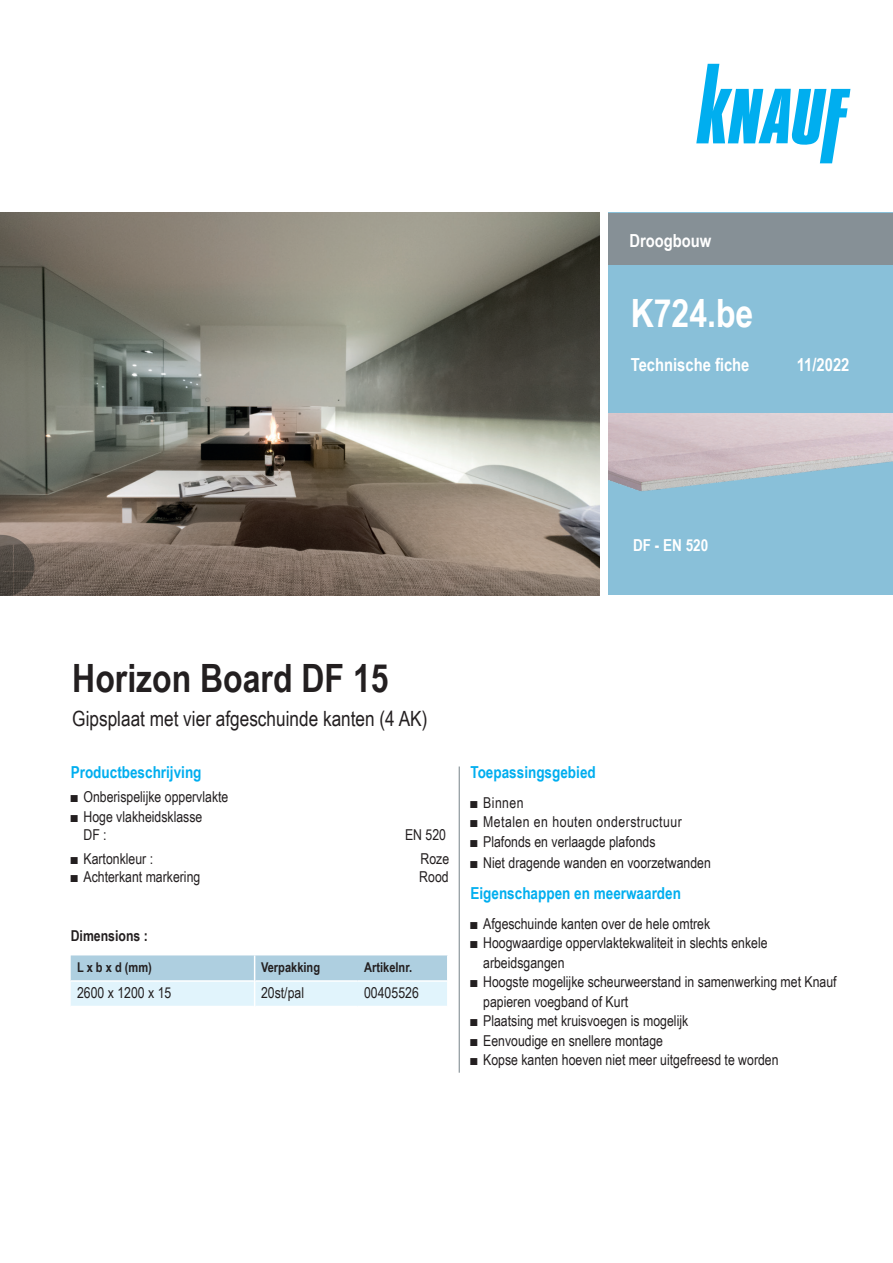
<style>
.page{position:relative;width:893px;height:1263px;background:#fff}
.page>*{position:absolute;margin:0;border:0;box-sizing:border-box;transform-origin:0 0}
.t1{font:700 39px "Arial Narrow";color:#231f20}
.t2{font:700 39px "Arial Narrow";color:#fff}
.t3{font:21px "Arial Narrow";color:#231f20}
.t4{font:700 18px "Arial Narrow";color:#fff}
.t5{font:700 16.5px "Arial Narrow";color:#00aeef}
.t6{font:700 16.5px "Arial Narrow";color:#fff}
.t7{font:15px/19.5px "Arial Narrow";color:#231f20}
.t8{font:15px "Arial Narrow";letter-spacing:.03em;color:#231f20}
.t9{font:700 15px "Arial Narrow";color:#231f20}
.t10{font:700 13.5px "Arial Narrow";color:#231f20}
</style>
<div class="page">
<div style="left:608px;top:213px;width:285px;height:382px;background:#89c0d9"></div>
<svg style="left:71px;top:955px;width:376px;height:51px;background:#c9e2ee"></svg>
<div style="left:608px;top:213px;width:285px;height:52px;background:#869096"></div>
<svg style="left:696px;top:64px;width:154px;height:99px"></svg>
<hr style="left:459px;top:766px;width:1px;height:307px;background:#869096">
<img style="left:608px;top:414px;width:285px;height:78px">
<img style="left:0;top:213px;width:599px;height:382px">
<p class="t4" style="left:629px;top:227px;width:83px">Droogbouw</p>
<h1 class="t2" style="left:631px;top:283px;width:124px">K724.be</h1>
<p class="t4" style="left:631px;top:351px;width:120px">Technische fiche</p>
<p class="t4" style="left:797px;top:351px;width:54px">11/2022</p>
<p class="t6" style="left:633px;top:532px;width:77px">DF - EN 520</p>
<h1 class="t1" style="left:72px;top:649px;width:318px">Horizon Board DF 15</h1>
<h2 class="t3" style="left:72px;top:703px;width:357px">Gipsplaat met vier afgeschuinde kanten (4 AK)</h2>
<p class="t5" style="left:71px;top:760px;width:132px">Productbeschrijving</p>
<p class="t7" style="left:71px;top:787px;width:159px">■ Onberispelijke oppervlakte</p>
<p class="t7" style="left:83px;top:807px;width:120px;line-height:18px;text-indent:-13px">■ Hoge vlakheidsklasse<br>DF :</p>
<p class="t7" style="left:405px;top:824px;width:43px">EN 520</p>
<p class="t7" style="left:71px;top:848px;width:84px">■ Kartonkleur :</p>
<p class="t7" style="left:421px;top:848px;width:30px">Roze</p>
<p class="t7" style="left:71px;top:866px;width:131px">■ Achterkant markering</p>
<p class="t7" style="left:419px;top:866px;width:31px">Rood</p>
<p class="t9" style="left:71px;top:924px;width:79px">Dimensions :</p>
<p class="t10" style="left:77px;top:956px;width:76px">L x b x d (mm)</p>
<p class="t10" style="left:261px;top:956px;width:61px">Verpakking</p>
<p class="t10" style="left:364px;top:956px;width:49px">Artikelnr.</p>
<p class="t7" style="left:77px;top:982px;width:96px">2600 x 1200 x 15</p>
<p class="t7" style="left:261px;top:982px;width:45px">20st/pal</p>
<p class="t7" style="left:364px;top:982px;width:56px">00405526</p>
<p class="t5" style="left:470px;top:760px;width:127px">Toepassingsgebied</p>
<p class="t7" style="left:470px;top:792px;width:55px">■ Binnen</p>
<p class="t8" style="left:470px;top:811px;width:213px">■ Metalen en houten onderstructuur</p>
<p class="t7" style="left:470px;top:831px;width:187px">■ Plafonds en verlaagde plafonds</p>
<p class="t7" style="left:470px;top:852px;width:242px">■ Niet dragende wanden en voorzetwanden</p>
<p class="t5" style="left:470px;top:881px;width:212px">Eigenschappen en meerwaarden</p>
<p class="t7" style="left:470px;top:913px;width:241px">■ Afgeschuinde kanten over de hele omtrek</p>
<p class="t7" style="left:483px;top:932px;width:286px;text-indent:-13px">■ Hoogwaardige oppervlaktekwaliteit in slechts enkele arbeidsgangen</p>
<p class="t7" style="left:483px;top:971px;width:355px;text-indent:-13px">■ Hoogste mogelijke scheurweerstand in samenwerking met Knauf papieren voegband of Kurt</p>
<p class="t7" style="left:470px;top:1010px;width:219px">■ Plaatsing met kruisvoegen is mogelijk</p>
<p class="t7" style="left:470px;top:1030px;width:194px">■ Eenvoudige en snellere montage</p>
<p class="t7" style="left:470px;top:1049px;width:310px">■ Kopse kanten hoeven niet meer uitgefreesd te worden</p>
</div>
